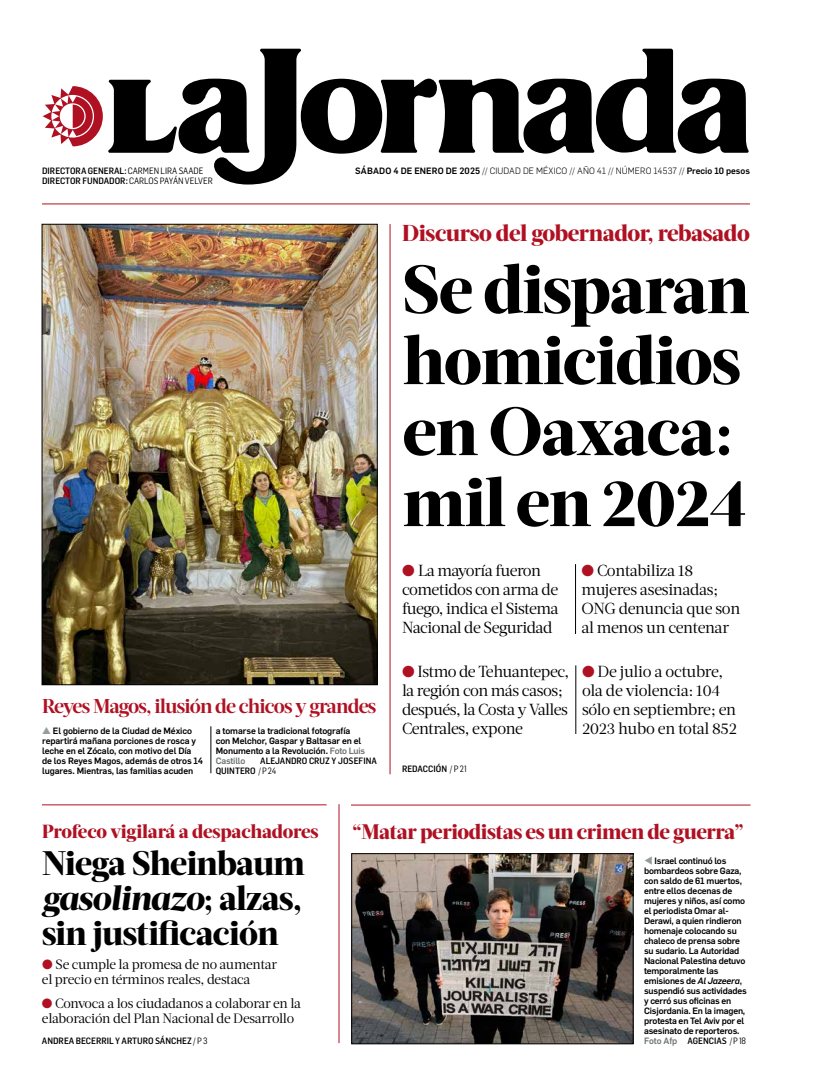
<style>
.page{position:relative;width:822px;height:1089px;background:#fff}
.page>*{position:absolute;margin:0;border:0;box-sizing:border-box;transform-origin:0 0}
.t1{font:800 68px/71px "Acta Headline";letter-spacing:-.015em;color:#000}
.t2{font:800 34px/35px "Acta Headline";letter-spacing:-.02em;color:#000;text-align:justify}
.t3{font:800 23px "Acta Headline";letter-spacing:-.02em;color:#af1122}
.t4{font:800 21px "Acta Headline";letter-spacing:-.02em;color:#af1122}
.t5{font:700 20px "Acta Headline";letter-spacing:-.04em;color:#af1122}
.t6{font:800 19px "Acta Headline";letter-spacing:-.01em;color:#af1122}
.t7{font:16px/19px "Acta Deck";letter-spacing:-.03em;color:#000}
.t8{font:13.5px/15px "Acta Deck";letter-spacing:-.02em;color:#000}
.t9{font:500 9px/10px "Flama";letter-spacing:-.02em;color:#000}
.t10{font:500 9px/10px "Flama Semicond";color:#000}
.t11{font:300 9px "Flama";letter-spacing:.01em;color:#000}
.s1{font-weight:400}
.s2{font-weight:500}
.s3{color:#959c9d}
.s4{color:#6d7373}
.s5{color:#af1122}
.s6{font-style:italic}
.s7{font-family:"Flama";color:#6d7373}
</style>
<div class="page">
<svg style="left:43px;top:49px;width:706px;height:136px"></svg>
<hr style="left:42px;top:203px;width:708px;height:1px;background:#af1122">
<img style="left:44px;top:226px;width:331px;height:457px">
<div style="left:42px;top:224px;width:335px;height:461px;border:1px solid #000"></div>
<hr style="left:575px;top:564px;width:1px;height:70px;background:#000">
<hr style="left:576px;top:665px;width:1px;height:69px;background:#000">
<hr style="left:351px;top:805px;width:400px;height:1px;background:#af1122">
<img style="left:354px;top:855px;width:277px;height:187px">
<div style="left:352px;top:853px;width:281px;height:191px;border:1px solid #000"></div>
<hr style="left:211px;top:726px;width:1px;height:47px;background:#000">
<hr style="left:42px;top:804px;width:285px;height:1px;background:#af1122">
<hr style="left:339px;top:804px;width:1px;height:239px;background:#af1122">
<hr style="left:390px;top:224px;width:1px;height:550px;background:#af1122">
<p class="t10" style="left:42px;top:166px;width:163px">DIRECTORA GENERAL: <span class="s1">CARMEN LIRA SAADE</span></p>
<p class="t11" style="left:355px;top:164px;width:396px"><span class="s2">Sábado 4 de enero de 2025</span> // CIUDAD DE MÉXICO // AÑO 41 // NÚM ERO 14537 // <span class="s2">Precio 10 pesos</span></p>
<p class="t10" style="left:42px;top:176px;width:172px">DIRECTOR FUNDADOR: <span class="s1">CARLOS PAYÁN VELVER</span></p>
<h3 class="t3" style="left:402px;top:219px;width:349px">Discurso del gobernador, rebasado</h3>
<h1 class="t1" style="left:403px;top:255px;width:348px">Se disparan homicidios en Oaxaca: mil en 2024</h1>
<h3 class="t5" style="left:42px;top:695px;width:336px">Reyes Magos, ilusión de chicos y grandes</h3>
<p class="t9" style="left:42px;top:725px;width:162px"><span class="s3">▲</span> El gobierno de la Ciudad de México repartirá mañana porciones de rosca y leche en el Zócalo, con motivo del Día de los Reyes Magos, además de otros 14 lugares. Mientras, las familias acuden</p>
<p class="t9" style="left:216px;top:725px;width:151px">a tomarse la tradicional fotografía con Melchor, Gaspar y Baltasar en el<br>Monumento a la Revolución. <span class="s4">Foto Luis<br>Castillo</span></p>
<p class="t10" style="left:216px;top:756px;width:163px;text-indent:44px">ALEJANDRO CRUZ Y JOSEFINA<br>QUINTERO <span class="s1">/ P 24</span></p>
<h3 class="t7" style="left:402px;top:561px;width:158px"><span class="s5">●</span> La mayoría fueron cometidos con arma de fuego, indica el Sistema<br>Nacional de Seguridad</h3>
<h3 class="t7" style="left:582px;top:561px;width:160px"><span class="s5">●</span> Contabiliza 18 mujeres asesinadas;<br>ONG denuncia que son al menos un centenar</h3>
<h3 class="t7" style="left:402px;top:662px;width:169px"><span class="s5">●</span> Istmo de Tehuantepec, la región con más casos; después, la Costa y Valles<br>Centrales, expone</h3>
<h3 class="t7" style="left:582px;top:662px;width:156px"><span class="s5">●</span> De julio a octubre, ola de violencia: 104 sólo en septiembre; en<br>2023 hubo en total 852</h3>
<p class="t10" style="left:402px;top:764px;width:67px">REDACCIÓN <span class="s1">/ P 21</span></p>
<h3 class="t6" style="left:42px;top:820px;width:278px">Profeco vigilará a despachadores</h3>
<h2 class="t2" style="left:42px;top:846px;width:265px">Niega Sheinbaum <span class="s6">gasolinazo</span>; alzas, sin justificación</h2>
<h3 class="t8" style="left:42px;top:957px;width:237px"><span class="s5">●</span> Se cumple la promesa de no aumentar el precio en términos reales, destaca</h3>
<h3 class="t8" style="left:42px;top:996px;width:261px"><span class="s5">●</span> Convoca a los ciudadanos a colaborar en la elaboración del Plan Nacional de Desarrollo</h3>
<p class="t10" style="left:42px;top:1036px;width:167px">ANDREA BECERRIL Y ARTURO SÁNCHEZ <span class="s1">/ P 3</span></p>
<h3 class="t4" style="left:352px;top:820px;width:393px">“Matar periodistas es un crimen de guerra”</h3>
<p class="t9" style="left:644px;top:855px;width:104px"><span class="s3">▼</span> Israel continuó los bombardeos sobre Gaza, con saldo de 61 muertos, entre ellos decenas de mujeres y niños, así como el periodista Omar al-<br>Derawi, a quien rindieron homenaje colocando su chaleco de prensa sobre su sudario. La Autoridad<br>Nacional Palestina detuvo temporalmente las emisiones de <span class="s6">Al Jazeera</span>, suspendió sus actividades y cerró sus oficinas en<br>Cisjordania. En la imagen, protesta en Tel Aviv por el asesinato de reporteros.</p>
<p class="t10" style="left:644px;top:1036px;width:103px"><span class="s7">Foto Afp</span> AGENCIAS <span class="s1">/ P 18</span></p>
</div>
